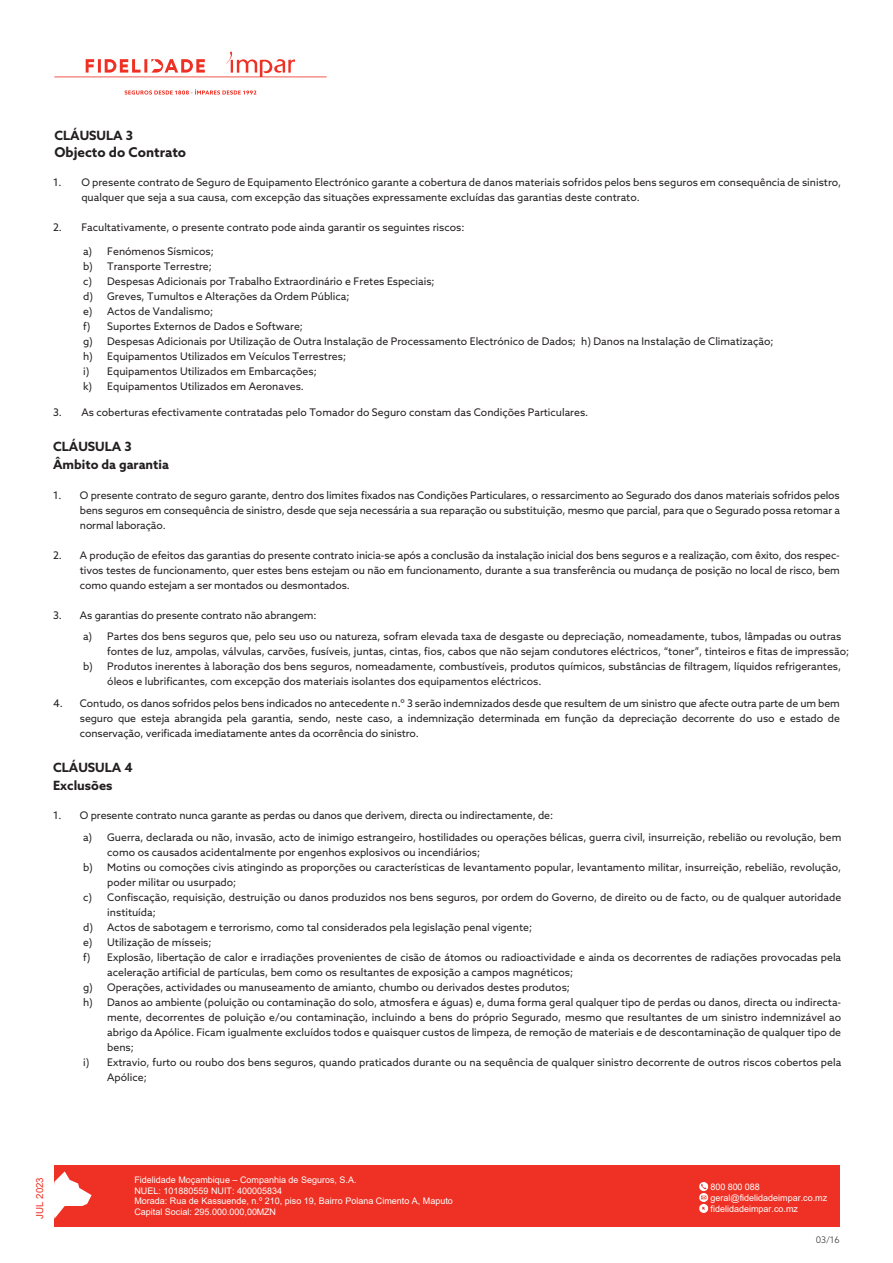
<style>
.page{position:relative;width:893px;height:1263px;background:#fff}
.page>*{position:absolute;margin:0;border:0;box-sizing:border-box;transform-origin:0 0}
.t1{font:700 13.5px "Azo Sans";color:#231f20}
.t2{font:700 12.75px/18px "Azo Sans";color:#231f20}
.t3{font:10.5px/15px "Azo Sans";color:#231f20}
.t4{font:9.75px "Arial";color:#ee3124}
.t5{font:9px/10.8px "Arial";color:#fff}
.t6{font:300 9px "Azo Sans";color:#231f20}
</style>
<div class="page">
<div style="left:54px;top:1165px;width:786px;height:61px;background:#ee3124"></div>
<svg style="left:54px;top:1171px;width:38px;height:48px"></svg>
<svg style="left:699px;top:1182px;width:9px;height:31px"></svg>
<svg style="left:54px;top:51px;width:273px;height:44px"></svg>
<p class="t2" style="left:54px;top:127px;width:80px">CLÁUSULA 3</p>
<p class="t1" style="left:54px;top:143px;width:133px">Objecto do Contrato</p>
<p class="t3" style="left:53px;top:175px;width:10px">1.</p>
<p class="t3" style="left:53px;top:220px;width:10px">2.</p>
<p class="t3" style="left:81px;top:175px;width:761px">O presente contrato de Seguro de Equipamento Electrónico garante a cobertura de danos materiais sofridos pelos bens seguros em consequência de sinistro, qualquer que seja a sua causa, com excepção das situações expressamente excluídas das garantias deste contrato.</p>
<p class="t3" style="left:81px;top:220px;width:385px">Facultativamente, o presente contrato pode ainda garantir os seguintes riscos:</p>
<p class="t3" style="left:83px;top:243px;width:11px">a) b) c) d) e) f) g) h) i) k)</p>
<p class="t3" style="left:107px;top:243px;width:668px">Fenómenos Sísmicos;<br>Transporte Terrestre;<br>Despesas Adicionais por Trabalho Extraordinário e Fretes Especiais;<br>Greves, Tumultos e Alterações da Ordem Pública;<br>Actos de Vandalismo;<br>Suportes Externos de Dados e Software;<br>Despesas Adicionais por Utilização de Outra Instalação de Processamento Electrónico de Dados; h) Danos na Instalação de Climatização; Equipamentos Utilizados em Veículos Terrestres;<br>Equipamentos Utilizados em Embarcações;<br>Equipamentos Utilizados em Aeronaves.</p>
<p class="t3" style="left:53px;top:405px;width:537px">3. As coberturas efectivamente contratadas pelo Tomador do Seguro constam das Condições Particulares.</p>
<p class="t2" style="left:53px;top:437px;width:117px">CLÁUSULA 3<br>Âmbito da garantia</p>
<p class="t3" style="left:53px;top:487px;width:10px">1.</p>
<p class="t3" style="left:53px;top:547px;width:10px">2.</p>
<p class="t3" style="left:53px;top:607px;width:10px">3.</p>
<p class="t3" style="left:53px;top:696px;width:11px">4.</p>
<p class="t3" style="left:80px;top:487px;width:762px;text-align:justify">O presente contrato de seguro garante, dentro dos limites fixados nas Condições Particulares, o ressarcimento ao Segurado dos danos materiais sofridos pelos bens seguros em consequência de sinistro, desde que seja necessária a sua reparação ou substituição, mesmo que parcial, para que o Segurado possa retomar a normal laboração.</p>
<p class="t3" style="left:80px;top:547px;width:762px;text-align:justify">A produção de efeitos das garantias do presente contrato inicia-se após a conclusão da instalação inicial dos bens seguros e a realização, com êxito, dos respec&shy;tivos testes de funcionamento, quer estes bens estejam ou não em funcionamento, durante a sua transferência ou mudança de posição no local de risco, bem como quando estejam a ser montados ou desmontados.</p>
<p class="t3" style="left:80px;top:607px;width:238px">As garantias do presente contrato não abrangem:</p>
<p class="t3" style="left:83px;top:628px;width:11px">a)</p>
<p class="t3" style="left:83px;top:658px;width:11px">b)</p>
<p class="t3" style="left:107px;top:628px;width:743px">Partes dos bens seguros que, pelo seu uso ou natureza, sofram elevada taxa de desgaste ou depreciação, nomeadamente, tubos, lâmpadas ou outras fontes de luz, ampolas, válvulas, carvões, fusíveis, juntas, cintas, fios, cabos que não sejam condutores eléctricos, “toner”, tinteiros e fitas de impressão; Produtos inerentes à laboração dos bens seguros, nomeadamente, combustíveis, produtos químicos, substâncias de filtragem, líquidos refrigerantes, óleos e lubrificantes, com excepção dos materiais isolantes dos equipamentos eléctricos.</p>
<p class="t3" style="left:80px;top:696px;width:762px;text-align:justify">Contudo, os danos sofridos pelos bens indicados no antecedente n.º 3 serão indemnizados desde que resultem de um sinistro que afecte outra parte de um bem seguro que esteja abrangida pela garantia, sendo, neste caso, a indemnização determinada em função da depreciação decorrente do uso e estado de conservação, verificada imediatamente antes da ocorrência do sinistro.</p>
<p class="t2" style="left:53px;top:758px;width:81px">CLÁUSULA 4<br>Exclusões</p>
<p class="t3" style="left:53px;top:807px;width:502px">1. O presente contrato nunca garante as perdas ou danos que derivem, directa ou indirectamente, de:</p>
<p class="t3" style="left:83px;top:829px;width:11px">a)</p>
<p class="t3" style="left:83px;top:859px;width:11px">b)</p>
<p class="t3" style="left:83px;top:889px;width:10px">c)</p>
<p class="t3" style="left:83px;top:919px;width:11px;text-align:justify">d) e) f)</p>
<p class="t3" style="left:83px;top:979px;width:11px">g) h)</p>
<p class="t3" style="left:83px;top:1054px;width:8px">i)</p>
<p class="t3" style="left:107px;top:830px;width:736px">Guerra, declarada ou não, invasão, acto de inimigo estrangeiro, hostilidades ou operações bélicas, guerra civil, insurreição, rebelião ou revolução, bem como os causados acidentalmente por engenhos explosivos ou incendiários;<br>Motins ou comoções civis atingindo as proporções ou características de levantamento popular, levantamento militar, insurreição, rebelião, revolução, poder militar ou usurpado;<br>Confiscação, requisição, destruição ou danos produzidos nos bens seguros, por ordem do Governo, de direito ou de facto, ou de qualquer autoridade instituída;<br>Actos de sabotagem e terrorismo, como tal considerados pela legislação penal vigente;<br>Utilização de mísseis;<br>Explosão, libertação de calor e irradiações provenientes de cisão de átomos ou radioactividade e ainda os decorrentes de radiações provocadas pela aceleração artificial de partículas, bem como os resultantes de exposição a campos magnéticos;<br>Operações, actividades ou manuseamento de amianto, chumbo ou derivados destes produtos;<br>Danos ao ambiente (poluição ou contaminação do solo, atmosfera e águas) e, duma forma geral qualquer tipo de perdas ou danos, directa ou indirecta&shy;mente, decorrentes de poluição e/ou contaminação, incluindo a bens do próprio Segurado, mesmo que resultantes de um sinistro indemnizável ao abrigo da Apólice. Ficam igualmente excluídos todos e quaisquer custos de limpeza, de remoção de materiais e de descontaminação de qualquer tipo de bens;<br>Extravio, furto ou roubo dos bens seguros, quando praticados durante ou na sequência de qualquer sinistro decorrente de outros riscos cobertos pela Apólice;</p>
<p class="t4" style="left:33px;top:1219px;width:43px;rotate:-90deg">JUL 2023</p>
<p class="t5" style="left:134px;top:1174px;width:320px">Fidelidade Moçambique – Companhia de Seguros, S.A.<br>NUEL: 101880559 NUIT: 400005834<br>Morada: Rua de Kassuende, n.º 210, piso 19, Bairro Polana Cimento A, Maputo Capital Social: 295.000.000,00 MZN</p>
<p class="t5" style="left:711px;top:1181px;width:118px">800 800 088 geral@fidelidadeimpar.co.mz fidelidadeimpar.co.mz</p>
<p class="t6" style="left:816px;top:1233px;width:26px">03/16</p>
</div>
